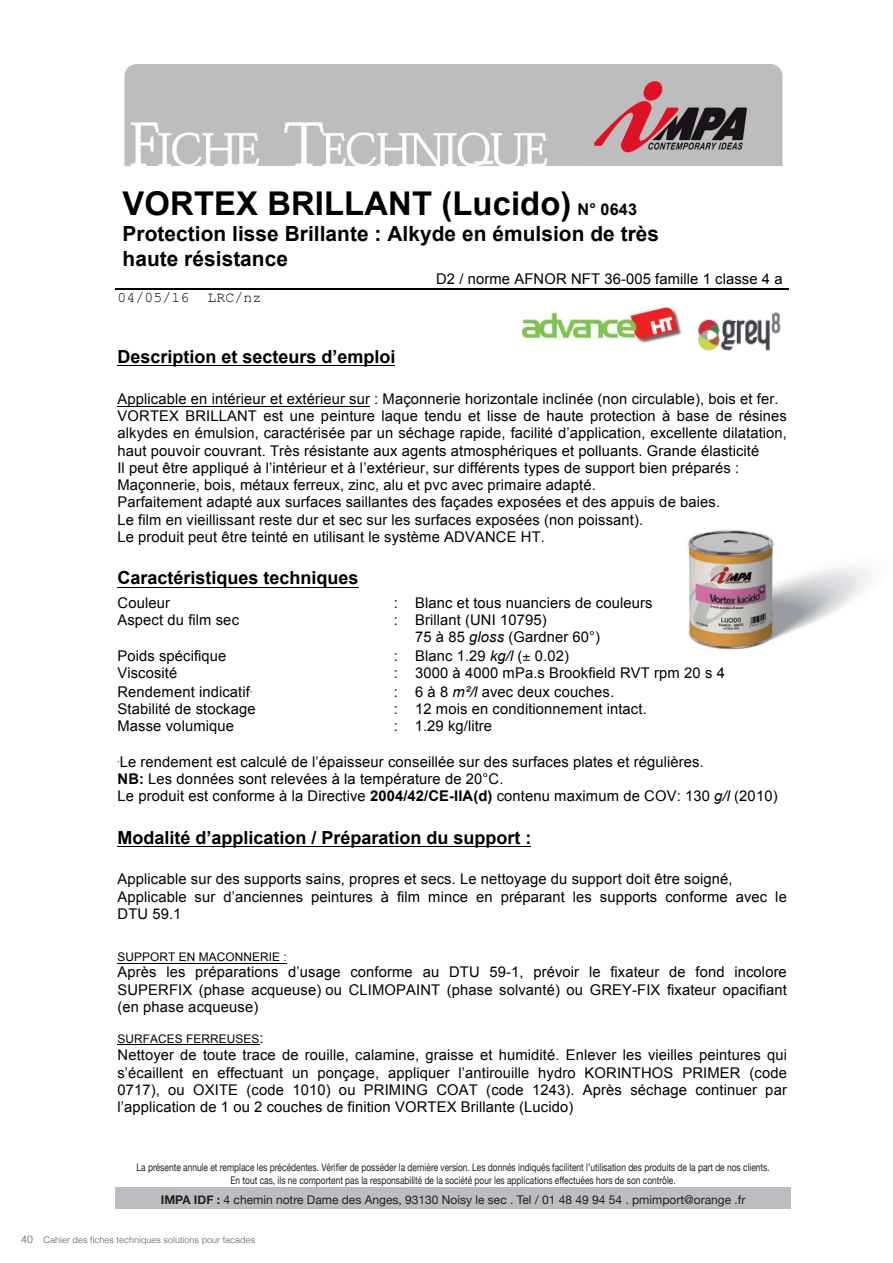
<style>
.page{position:relative;width:893px;height:1263px;background:#fff}
.page>*{position:absolute;margin:0;border:0;box-sizing:border-box;transform-origin:0 0}
.t1{font:700 32.7px "Arial";letter-spacing:.005em;color:#000}
.t2{font:700 20.85px/24.2px "Arial";letter-spacing:.005em;color:#000}
.t3{font:700 18px "Arial";color:#000}
.t4{font:14.7px/17.2px "Arial";letter-spacing:.01em;color:#000}
.t5{font:14.7px "Courier New";letter-spacing:.01em;color:#000}
.t6{font:12px "Helvetica Neue";color:#231f20}
.t7{font:11.85px "Arial";letter-spacing:.005em;color:#000}
.t8{font:10.5px/12.6px "Helvetica Neue";color:#231f20;text-align:center;scale:.8 1}
.t9{font:300 9px "Helvetica";color:#57585a}
.s1{font-size:16.2px}
.s2{font-style:italic}
.s3{font-weight:700}
.s4{font-size:14.7px}
.s5{font-size:10.5px}
</style>
<div class="page">
<div style="left:115px;top:1187px;width:676px;height:22px;background:#bcbdc0"></div>
<hr style="left:115px;top:289px;width:674px;height:1px;background:#000">
<img style="left:125px;top:64px;width:658px;height:102px">
<hr style="left:117px;top:366px;width:278px;height:1px;background:#000">
<hr style="left:117px;top:406px;width:253px;height:1px;background:#000">
<hr style="left:117px;top:587px;width:242px;height:1px;background:#000">
<hr style="left:117px;top:846px;width:414px;height:1px;background:#000">
<hr style="left:117px;top:963px;width:170px;height:1px;background:#000">
<hr style="left:117px;top:1045px;width:143px;height:1px;background:#000">
<img style="left:698px;top:312px;width:83px;height:39px">
<img style="left:523px;top:308px;width:159px;height:35px">
<img style="left:687px;top:530px;width:184px;height:120px">
<h1 class="t1" style="left:123px;top:182px;width:516px">VORTEX BRILLANT (Lucido) <span class="s1">N° 0643</span></h1>
<h2 class="t2" style="left:123px;top:223px;width:538px">Protection lisse Brillante : Alkyde en émulsion de très haute résistance</h2>
<p class="t4" style="left:436px;top:270px;width:348px">D2 / norme AFNOR NFT 36-005 famille 1 classe 4 a</p>
<p class="t5" style="left:117px;top:288px;width:145px">04/05/16 LRC/nz</p>
<p class="t3" style="left:117px;top:345px;width:279px">Description et secteurs d’emploi</p>
<p class="t4" style="left:117px;top:390px;width:671px">Applicable en intérieur et extérieur sur : Maçonnerie horizontale inclinée (non circulable), bois et fer.<br>VORTEX BRILLANT est une peinture laque tendu et lisse de haute protection à base de résines alkydes en émulsion, caractérisée par un séchage rapide, facilité d’application, excellente dilatation, haut pouvoir couvrant. Très résistante aux agents atmosphériques et polluants. Grande élasticité<br>Il peut être appliqué à l’intérieur et à l’extérieur, sur différents types de support bien préparés :<br>Maçonnerie, bois, métaux ferreux, zinc, alu et pvc avec primaire adapté.<br>Parfaitement adapté aux surfaces saillantes des façades exposées et des appuis de baies.<br>Le film en vieillissant reste dur et sec sur les surfaces exposées (non poissant).<br>Le produit peut être teinté en utilisant le système ADVANCE HT.</p>
<p class="t3" style="left:117px;top:566px;width:242px">Caractéristiques techniques</p>
<p class="t4" style="left:117px;top:594px;width:54px">Couleur</p>
<p class="t4" style="left:394px;top:594px;width:260px">: Blanc et tous nuanciers de couleurs</p>
<p class="t4" style="left:117px;top:611px;width:123px">Aspect du film sec</p>
<p class="t4" style="left:415px;top:611px;width:187px;text-indent:-21px">: Brillant (UNI 10795)<br>75 à 85 <span class="s2">gloss</span> (Gardner 60°)</p>
<p class="t4" style="left:117px;top:647px;width:111px">Poids spécifique</p>
<p class="t4" style="left:394px;top:647px;width:177px">: Blanc 1.29 <span class="s2">kg/l</span> ( 0.02)</p>
<p class="t4" style="left:117px;top:664px;width:61px">Viscosité</p>
<p class="t4" style="left:394px;top:664px;width:333px">: 3000 à 4000 mPa.s Brookfield RVT rpm 20 s 4</p>
<p class="t4" style="left:117px;top:683px;width:134px">Rendement indicatif</p>
<p class="t4" style="left:394px;top:683px;width:222px">: 6 à 8 <span class="s2">m²/l</span> avec deux couches.</p>
<p class="t4" style="left:117px;top:700px;width:140px">Stabilité de stockage</p>
<p class="t4" style="left:394px;top:700px;width:254px">: 12 mois en conditionnement intact.</p>
<p class="t4" style="left:117px;top:717px;width:118px">Masse volumique</p>
<p class="t4" style="left:394px;top:717px;width:100px">: 1.29 kg/litre</p>
<p class="t4" style="left:118px;top:753px;width:662px">Le rendement est calculé de l’épaisseur conseillée sur des surfaces plates et régulières.<br><span class="s3">NB:</span> Les données sont relevées à la température de 20°C.<br>Le produit est conforme à la Directive <span class="s3">2004/42/CE-IIA(d)</span> contenu maximum de COV: 130 <span class="s2">g/l</span> (2010)</p>
<p class="t3" style="left:117px;top:825px;width:415px">Modalité d’application / Préparation du support :</p>
<p class="t4" style="left:117px;top:871px;width:671px">Applicable sur des supports sains, propres et secs. Le nettoyage du support doit être soigné,<br>Applicable sur d’anciennes peintures à film mince en préparant les supports conforme avec le<br>DTU 59.1</p>
<p class="t7" style="left:117px;top:949px;width:171px">SUPPORT EN MACONNERIE :</p>
<p class="t4" style="left:117px;top:964px;width:671px;text-align:justify">Après les préparations d’usage conforme au DTU 59-1, prévoir le fixateur de fond incolore SUPERFIX (phase acqueuse) ou CLIMOPAINT (phase solvanté) ou GREY-FIX fixateur opacifiant (en phase acqueuse)</p>
<p class="t7" style="left:117px;top:1031px;width:148px">SURFACES FERREUSES<span class="s4">:</span></p>
<p class="t4" style="left:117px;top:1046px;width:671px;text-align:justify">Nettoyer de toute trace de rouille, calamine, graisse et humidité. Enlever les vieilles peintures qui s’écaillent en effectuant un ponçage, appliquer l’antirouille hydro KORINTHOS PRIMER (code 0717), ou OXITE (code 1010) ou PRIMING COAT (code 1243). Après séchage continuer par l’application de 1 ou 2 couches de finition VORTEX Brillante (Lucido)</p>
<p class="t8" style="left:136px;top:1161px;width:793px">La présente annule et remplace les précédentes. Vérifier de posséder la dernière version. Les donnés indiqués facilitent l’utilisation des produits de la part de nos clients.<br>En tout cas, ils ne comportent pas la responsabilité de la société pour les applications effectuées hors de son contrôle.</p>
<p class="t4" style="left:418px;top:1179px;width:70px">Page 1 / 2</p>
<p class="t6" style="left:161px;top:1191px;width:586px"><span class="s3">IMPA IDF :</span> 4 chemin notre Dame des Anges, 93130 Noisy le sec . Tel / 01 48 49 94 54 . pmimport@orange .fr</p>
<p class="t9" style="left:21px;top:1232px;width:235px"><span class="s5">40</span> Cahier des fiches techniques solutions pour facades</p>
</div>
